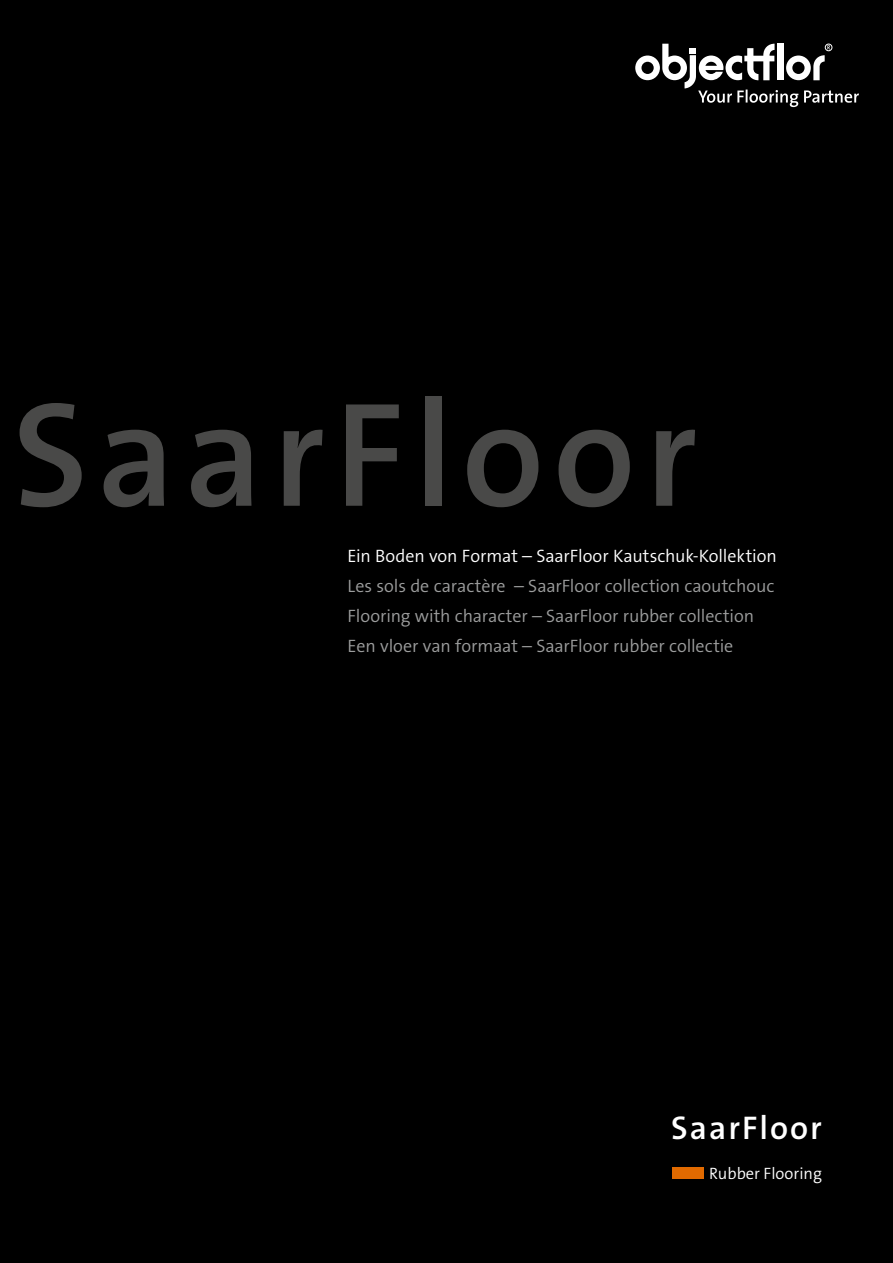
<style>
.page{position:relative;width:893px;height:1263px;background:#000}
.page>*{position:absolute;margin:0;border:0;box-sizing:border-box;transform-origin:0 0}
.t1{font:150px "The Sans LP6 Se Bld";letter-spacing:.06em;color:#494948}
.t2{font:33px "The Sans LP6 Se Bld";letter-spacing:.06em;color:#fff}
.t3{font:18px/30px "The Sans LP4 Se Lig";letter-spacing:-.005em;color:#9c9d9d}
.t4{font:18px "The Sans LP4 Se Lig";letter-spacing:-.005em;color:#fff}
.t5{font:16.5px "The Sans LP4 Se Lig";color:#fff}
</style>
<div class="page">
<svg style="left:635px;top:44px;width:224px;height:63px"></svg>
<div style="left:673px;top:1167px;width:31px;height:12px;background:#e16a00"></div>
<h1 class="t1" style="left:13px;top:359px;width:687px">SaarFloor</h1>
<p class="t4" style="left:348px;top:544px;width:431px">Ein Boden von Format – SaarFloor Kautschuk-Kollektion</p>
<p class="t3" style="left:348px;top:571px;width:428px">Les sols de caractère – SaarFloor collection caoutchouc<br>Flooring with character – SaarFloor rubber collection<br>Een vloer van formaat – SaarFloor rubber collectie</p>
<h2 class="t2" style="left:671px;top:1107px;width:152px">SaarFloor</h2>
<p class="t5" style="left:709px;top:1162px;width:114px">Rubber Flooring</p>
</div>
